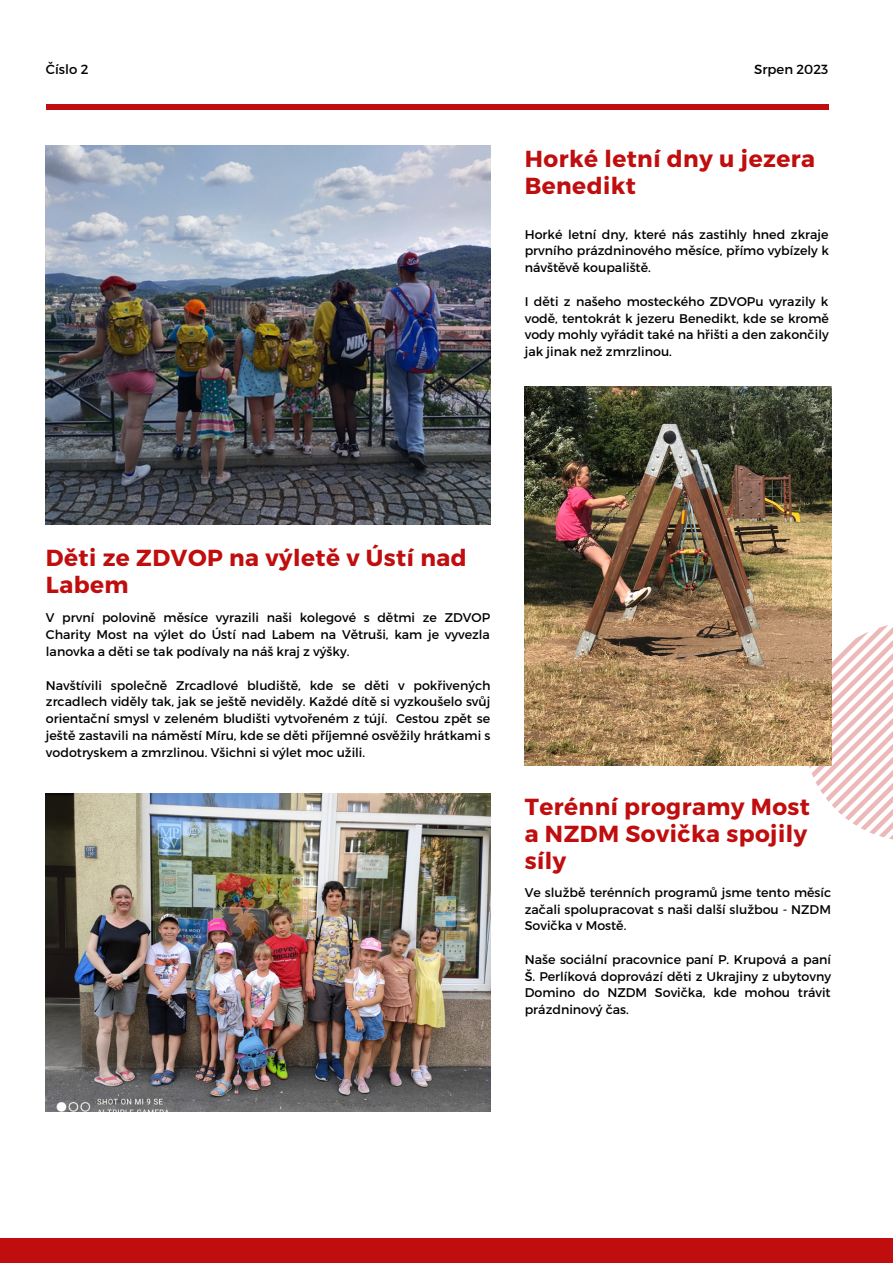
<style>
.page{position:relative;width:893px;height:1264px;background:#fff}
.page>*{position:absolute;margin:0;border:0;box-sizing:border-box;transform-origin:0 0}
.t1{font:700 23.25px/27px "Montserrat";letter-spacing:.02em;color:#c00e0f}
.t2{font:13.2px "Montserrat";color:#000}
.t3{font:12.6px/16.8px "Montserrat";color:#000;text-align:justify}
</style>
<div class="page">
<svg style="left:803px;top:622px;width:89px;height:218px"></svg>
<img style="left:524px;top:386px;width:307px;height:379px">
<div style="left:0;top:1237px;width:892px;height:25px;background:#c00e0f"></div>
<div style="left:46px;top:104px;width:782px;height:6px;background:#c00e0f"></div>
<img style="left:46px;top:793px;width:444px;height:318px">
<img style="left:46px;top:146px;width:444px;height:379px">
<p class="t2" style="left:46px;top:60px;width:44px">Číslo 2</p>
<p class="t2" style="left:754px;top:60px;width:76px">Srpen 2023</p>
<p class="t1" style="left:524px;top:144px;width:292px">Horké letní dny u jezera<br>Benedikt</p>
<p class="t3" style="left:524px;top:225px;width:306px">Horké letní dny, které nás zastihly hned zkraje prvního prázdninového měsíce, přímo vybízely k návštěvě koupaliště.</p>
<p class="t3" style="left:524px;top:292px;width:306px">I děti z našeho mosteckého ZDVOPu vyrazily k vodě, tentokrát k jezeru Benedikt, kde se kromě vody mohly vyřádit také na hřišti a den zakončily jak jinak než zmrzlinou.</p>
<p class="t1" style="left:46px;top:543px;width:422px">Děti ze ZDVOP na výletě v Ústí nad<br>Labem</p>
<p class="t3" style="left:46px;top:609px;width:446px">V první polovině měsíce vyrazili naši kolegové s dětmi ze ZDVOP Charity Most na výlet do Ústí nad Labem na Větruši, kam je vyvezla lanovka a děti se tak podívaly na náš kraj z výšky.</p>
<p class="t3" style="left:46px;top:676px;width:446px">Navštívili společně Zrcadlové bludiště, kde se děti v pokřivených zrcadlech viděly tak, jak se ještě neviděly. Každé dítě si vyzkoušelo svůj orientační smysl v zeleném bludišti vytvořeném z tújí. Cestou zpět se ještě zastavili na náměstí Míru, kde se děti příjemné osvěžily hrátkami s vodotryskem a zmrzlinou. Všichni si výlet moc užili.</p>
<p class="t1" style="left:524px;top:792px;width:287px">Terénní programy Most</p>
<p class="t1" style="left:524px;top:819px;width:284px">a NZDM Sovička spojily síly</p>
<p class="t3" style="left:524px;top:883px;width:308px">Ve službě terénních programů jsme tento měsíc začali spolupracovat s naši další službou - NZDM Sovička v Mostě.</p>
<p class="t3" style="left:524px;top:950px;width:308px">Naše sociální pracovnice paní P. Krupová a paní Š. Perlíková doprovází děti z Ukrajiny z ubytovny Domino do NZDM Sovička, kde mohou trávit prázdninový čas.</p>
</div>
